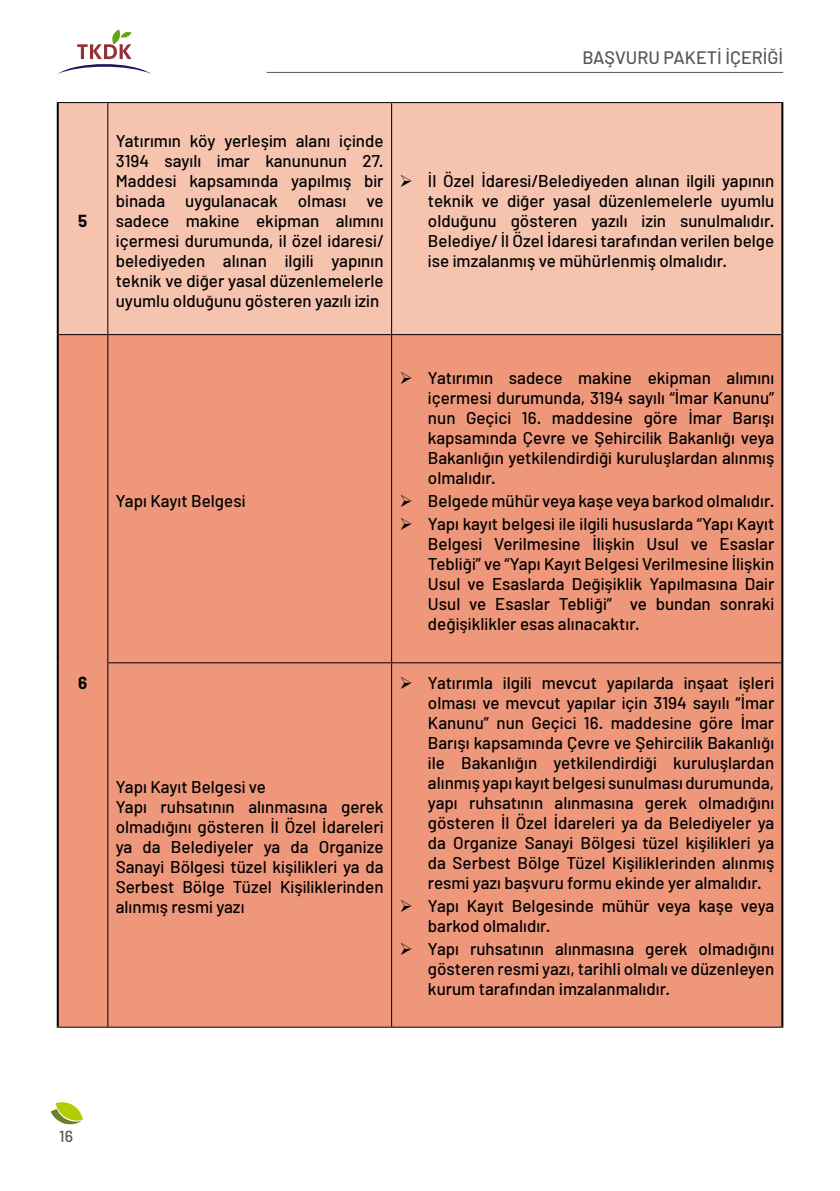
<style>
.page{position:relative;width:840px;height:1191px;background:#fff}
.page>*{position:absolute;margin:0;border:0;box-sizing:border-box;transform-origin:0 0}
.t1{font:500 18px "Barlow";color:#575756}
.t2{font:500 17px/20px "Barlow";color:#000;text-align:justify}
.t3{font:700 17px "Barlow";color:#000}
.t4{font:500 16px "Barlow";color:#575756}
</style>
<div class="page">
<hr style="left:266px;top:72px;width:516px;height:1px;background:#575756">
<svg style="left:58px;top:29px;width:93px;height:45px"></svg>
<svg style="left:51px;top:1102px;width:32px;height:23px"></svg>
<div style="left:59px;top:103px;width:721px;height:231px;background:#f6c3af"></div>
<div style="left:59px;top:335px;width:721px;height:691px;background:#ee977b"></div>
<hr style="left:57px;top:103px;width:2px;height:231px;background:#000">
<hr style="left:780px;top:103px;width:2px;height:231px;background:#000">
<hr style="left:57px;top:334px;width:2px;height:329px;background:#000">
<hr style="left:57px;top:663px;width:2px;height:363px;background:#000">
<hr style="left:780px;top:334px;width:2px;height:329px;background:#000">
<hr style="left:780px;top:663px;width:2px;height:363px;background:#000">
<hr style="left:57px;top:102px;width:51px;height:1px;background:#000">
<hr style="left:108px;top:102px;width:283px;height:1px;background:#000">
<hr style="left:107px;top:103px;width:1px;height:231px;background:#000">
<hr style="left:391px;top:102px;width:391px;height:1px;background:#000">
<hr style="left:391px;top:103px;width:1px;height:231px;background:#000">
<hr style="left:59px;top:334px;width:49px;height:1px;background:#000">
<hr style="left:108px;top:334px;width:283px;height:1px;background:#000">
<hr style="left:107px;top:335px;width:1px;height:327px;background:#000">
<hr style="left:391px;top:334px;width:389px;height:1px;background:#000">
<hr style="left:391px;top:335px;width:1px;height:327px;background:#000">
<hr style="left:107px;top:662px;width:284px;height:1px;background:#000">
<hr style="left:107px;top:663px;width:1px;height:363px;background:#000">
<hr style="left:391px;top:662px;width:389px;height:1px;background:#000">
<hr style="left:391px;top:663px;width:1px;height:363px;background:#000">
<hr style="left:57px;top:1026px;width:51px;height:1px;background:#000">
<hr style="left:108px;top:1026px;width:283px;height:1px;background:#000">
<hr style="left:391px;top:1026px;width:391px;height:1px;background:#000">
<svg style="left:413px;top:187px;width:17px;height:1px"></svg>
<svg style="left:413px;top:384px;width:17px;height:1px"></svg>
<svg style="left:413px;top:507px;width:17px;height:1px"></svg>
<svg style="left:413px;top:530px;width:17px;height:1px"></svg>
<svg style="left:413px;top:689px;width:17px;height:1px"></svg>
<svg style="left:413px;top:911px;width:17px;height:1px"></svg>
<svg style="left:413px;top:954px;width:17px;height:1px"></svg>
<p class="t3" style="left:78px;top:210px;width:11px">5</p>
<p class="t3" style="left:78px;top:672px;width:11px">6</p>
<p class="t1" style="left:582px;top:46px;width:202px">BAŞVURU PAKETI IÇERIĞI</p>
<p class="t2" style="left:116px;top:131px;width:269px">Yatırımın köy yerleşim alanı içinde 3194 sayılı imar kanununun 27.<br>Maddesi kapsamında yapılmış bir binada uygulanacak olması ve sadece makine ekipman alımını içermesi durumunda, il özel idaresi/ belediyeden alınan ilgili yapının teknik ve diğer yasal düzenlemelerle uyumlu olduğunu gösteren yazılı izin</p>
<p class="t2" style="left:428px;top:170px;width:347px;text-indent:-28px">➢ İl Özel İdaresi/Belediyeden alınan ilgili yapının teknik ve diğer yasal düzenlemelerle uyumlu olduğunu gösteren yazılı izin sunulmalıdır.<br>Belediye/ İl Özel İdaresi tarafından verilen belge ise imzalanmış ve mühürlenmiş olmalıdır.</p>
<p class="t2" style="left:116px;top:490px;width:131px">Yapı Kayıt Belgesi</p>
<p class="t2" style="left:116px;top:777px;width:269px;text-align:left">Yapı Kayıt Belgesi ve<br>Yapı ruhsatının alınmasına gerek olmadığını gösteren İl Özel İdareleri ya da Belediyeler ya da Organize<br>Sanayi Bölgesi tüzel kişilikleri ya da<br>Serbest Bölge Tüzel Kişiliklerinden alınmış resmi yazı</p>
<p class="t2" style="left:427px;top:368px;width:347px;text-indent:-28px">➢ Yatırımın sadece makine ekipman alımını içermesi durumunda, 3194 sayılı “İmar Kanunu” nun Geçici 16. maddesine göre İmar Barışı kapsamında Çevre ve Şehircilik Bakanlığı veya Bakanlığın yetkilendirdiği kuruluşlardan alınmış olmalıdır.</p>
<p class="t2" style="left:399px;top:490px;width:376px">➢ Belgede mühür veya kaşe veya barkod olmalıdır.</p>
<p class="t2" style="left:427px;top:513px;width:347px;text-indent:-28px">➢ Yapı kayıt belgesi ile ilgili hususlarda “Yapı Kayıt Belgesi Verilmesine İlişkin Usul ve Esaslar Tebliği” ve “Yapı Kayıt Belgesi Verilmesine İlişkin Usul ve Esaslarda Değişiklik Yapılmasına Dair Usul ve Esaslar Tebliği” ve bundan sonraki değişiklikler esas alınacaktır.</p>
<p class="t2" style="left:427px;top:672px;width:347px;text-indent:-28px">➢ Yatırımla ilgili mevcut yapılarda inşaat işleri olması ve mevcut yapılar için 3194 sayılı “İmar Kanunu” nun Geçici 16. maddesine göre İmar Barışı kapsamında Çevre ve Şehircilik Bakanlığı ile Bakanlığın yetkilendirdiği kuruluşlardan alınmış yapı kayıt belgesi sunulması durumunda, yapı ruhsatının alınmasına gerek olmadığını gösteren İl Özel İdareleri ya da Belediyeler ya da Organize Sanayi Bölgesi tüzel kişilikleri ya da Serbest Bölge Tüzel Kişiliklerinden alınmış resmi yazı başvuru formu ekinde yer almalıdır.</p>
<p class="t2" style="left:427px;top:895px;width:347px;text-indent:-28px">➢ Yapı Kayıt Belgesinde mühür veya kaşe veya barkod olmalıdır.</p>
<p class="t2" style="left:427px;top:938px;width:347px;text-indent:-28px">➢ Yapı ruhsatının alınmasına gerek olmadığını gösteren resmi yazı, tarihli olmalı ve düzenleyen kurum tarafından imzalanmalıdır.</p>
<p class="t4" style="left:59px;top:1126px;width:15px">16</p>
</div>
